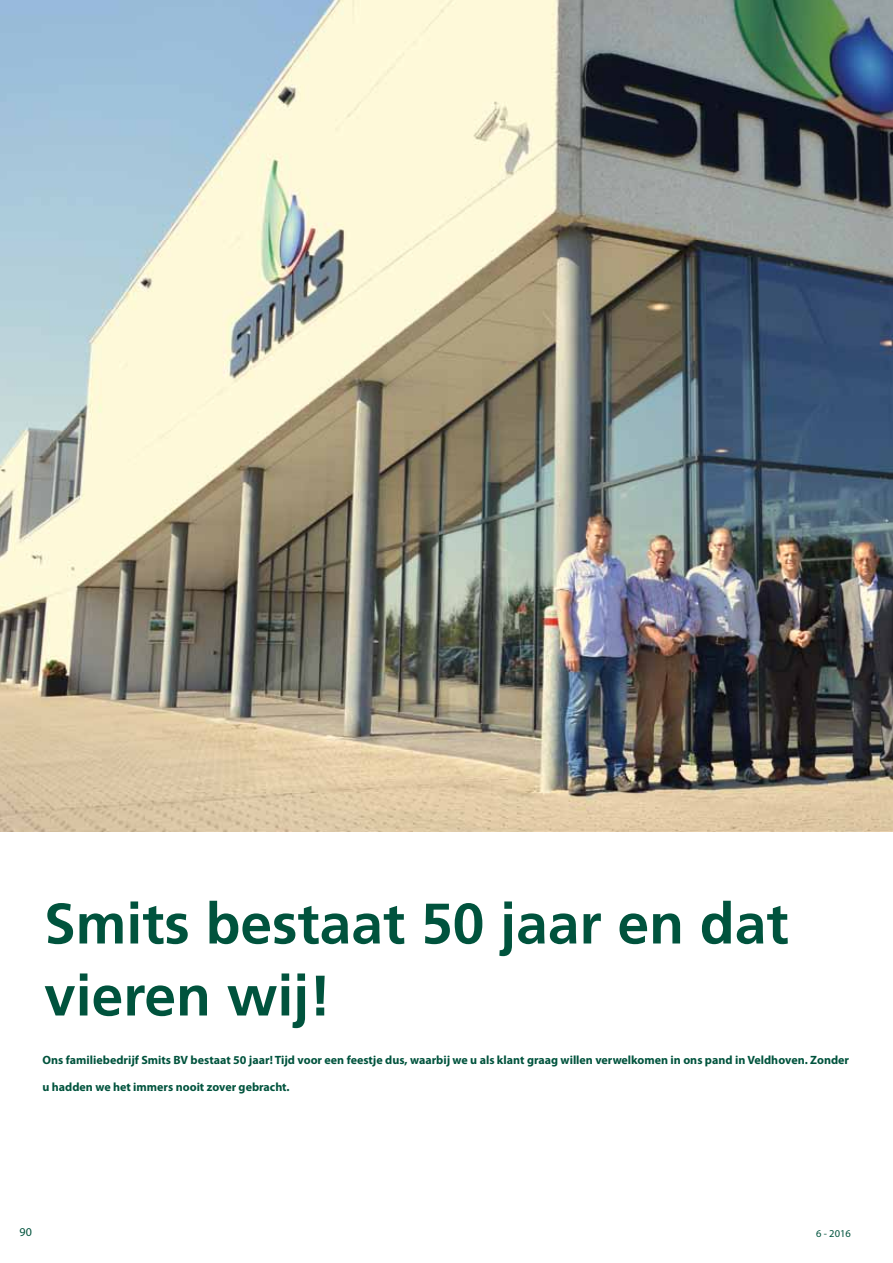
<style>
.page{position:relative;width:893px;height:1263px;background:#fff}
.page>*{position:absolute;margin:0;border:0;box-sizing:border-box;transform-origin:0 0}
.t1{font:700 57px/72px "Frutiger";color:#00533d}
.t2{font:700 12px "Myriad Pro";color:#00533d}
.t3{font:12px "Myriad Pro";color:#00533d}
.t4{font:10.5px "Myriad Pro";color:#00533d}
</style>
<div class="page">
<img style="left:0;top:0;width:893px;height:832px">
<h1 class="t1" style="left:44px;top:887px;width:746px">Smits bestaat 50 jaar en dat vieren wij!</h1>
<p class="t2" style="left:43px;top:1052px;width:808px">Ons familiebedrijf Smits BV bestaat 50 jaar! Tijd voor een feestje dus, waarbij we u als klant graag willen verwelkomen in ons pand in Veldhoven. Zonder</p>
<p class="t2" style="left:43px;top:1079px;width:249px">u hadden we het immers nooit zover gebracht.</p>
<p class="t3" style="left:20px;top:1224px;width:14px">90</p>
<p class="t4" style="left:816px;top:1227px;width:36px">6 - 2016</p>
</div>
